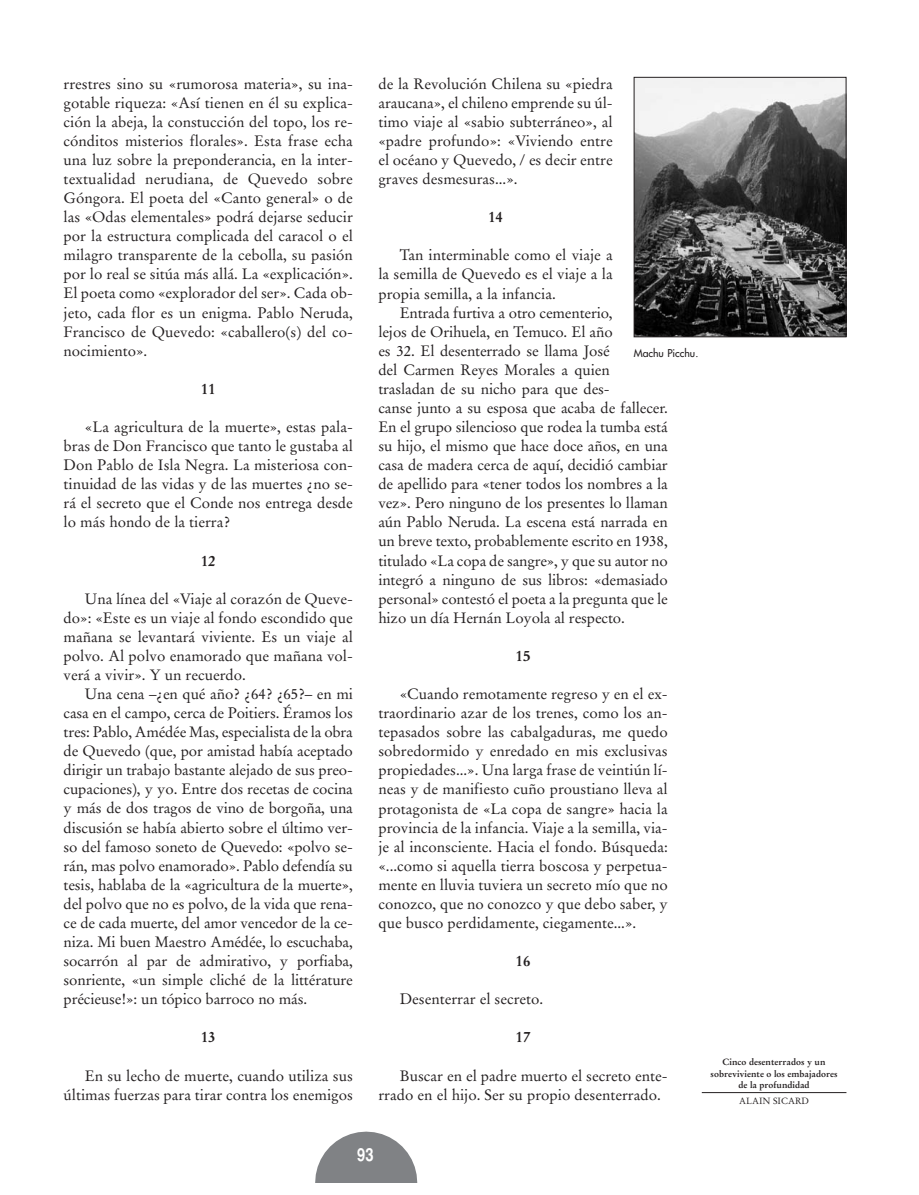
<style>
.page{position:relative;width:919px;height:1195px;background:#fff}
.page>*{position:absolute;margin:0;border:0;box-sizing:border-box;transform-origin:0 0}
.t1{font:700 18px "Helvetica";color:#fff;scale:.82 1}
.t2{font:15px/19px "Stempel Garamond";letter-spacing:-.01em;color:#231f20;text-align:justify}
.t3{font:700 15px "Stempel Garamond";color:#231f20}
.t4{font:10.5px "Futura";color:#231f20}
.t5{font:700 9px/11.4px "Stempel Garamond";color:#231f20;text-align:center}
.t6{font:9px "Stempel Garamond";color:#231f20}
</style>
<div class="page">
<hr style="left:701px;top:1092px;width:145px;height:1px;background:#231f20">
<svg style="left:315px;top:1131px;width:102px;height:51px"></svg>
<img style="left:635px;top:79px;width:209px;height:256px">
<div style="left:633px;top:77px;width:213px;height:260px;border:1px solid #231f20"></div>
<p class="t2" style="left:64px;top:75px;width:291px">rrestres sino su «rumorosa materia», su ina&shy;gotable riqueza: «Así tienen en él su explica&shy;ción la abeja, la constucción del topo, los re&shy;cónditos misterios florales». Esta frase echa una luz sobre la preponderancia, en la inter&shy;textualidad nerudiana, de Quevedo sobre Góngora. El poeta del «Canto general» o de las «Odas elementales» podrá dejarse seducir por la estructura complicada del caracol o el milagro transparente de la cebolla, su pasión por lo real se sitúa más allá. La «explicación».<br>El poeta como «explorador del ser». Cada ob&shy;jeto, cada flor es un enigma. Pablo Neruda, Francisco de Quevedo: «caballero(s) del co&shy;nocimiento».</p>
<p class="t3" style="left:201px;top:382px;width:16px">11</p>
<p class="t2" style="left:64px;top:419px;width:291px;text-indent:21px">«La agricultura de la muerte», estas pala&shy;bras de Don Francisco que tanto le gustaba al Don Pablo de Isla Negra. La misteriosa con&shy;tinuidad de las vidas y de las muertes ¿no se&shy;rá el secreto que el Conde nos entrega desde lo más hondo de la tierra?</p>
<p class="t3" style="left:201px;top:554px;width:16px">12</p>
<p class="t2" style="left:64px;top:590px;width:291px;text-indent:21px">Una línea del «Viaje al corazón de Queve&shy;do»: «Este es un viaje al fondo escondido que mañana se levantará viviente. Es un viaje al polvo. Al polvo enamorado que mañana vol&shy;verá a vivir». Y un recuerdo.</p>
<p class="t2" style="left:64px;top:686px;width:291px;text-indent:21px">Una cena –¿en qué año? ¿64? ¿65?– en mi casa en el campo, cerca de Poitiers. Éramos los tres: Pablo, Amédée Mas, especialista de la obra de Quevedo (que, por amistad había aceptado dirigir un trabajo bastante alejado de sus preo&shy;cupaciones), y yo. Entre dos recetas de cocina y más de dos tragos de vino de borgoña, una discusión se había abierto sobre el último ver&shy;so del famoso soneto de Quevedo: «polvo se&shy;rán, mas polvo enamorado». Pablo defendía su tesis, hablaba de la «agricultura de la muerte», del polvo que no es polvo, de la vida que rena&shy;ce de cada muerte, del amor vencedor de la ce&shy;niza. Mi buen Maestro Amédée, lo escuchaba, socarrón al par de admirativo, y porfiaba, sonriente, «un simple cliché de la littérature précieuse!»: un tópico barroco no más.</p>
<p class="t3" style="left:201px;top:1031px;width:16px">13</p>
<p class="t2" style="left:64px;top:1067px;width:291px;text-align:right">En su lecho de muerte, cuando utiliza sus últimas fuerzas para tirar contra los enemigos</p>
<p class="t2" style="left:378px;top:75px;width:236px">de la Revolución Chilena su «piedra araucana», el chileno emprende su úl&shy;timo viaje al «sabio subterráneo», al «padre profundo»: «Viviendo entre el océano y Quevedo, / es decir entre graves desmesuras...».</p>
<p class="t3" style="left:488px;top:211px;width:16px">14</p>
<p class="t2" style="left:378px;top:247px;width:236px;text-indent:21px">Tan interminable como el viaje a la semilla de Quevedo es el viaje a la propia semilla, a la infancia.</p>
<p class="t2" style="left:378px;top:304px;width:291px;text-align:left;text-indent:21px">Entrada furtiva a otro cementerio,<br>lejos de Orihuela, en Temuco. El año<br>es 32. El desenterrado se llama José<br>del Carmen Reyes Morales a quien trasladan de su nicho para que des-<br>canse junto a su esposa que acaba de fallecer.<br>En el grupo silencioso que rodea la tumba está su hijo, el mismo que hace doce años, en una casa de madera cerca de aquí, decidió cambiar de apellido para «tener todos los nombres a la vez». Pero ninguno de los presentes lo llaman aún Pablo Neruda. La escena está narrada en un breve texto, probablemente escrito en 1938, titulado «La copa de sangre», y que su autor no integró a ninguno de sus libros: «demasiado personal» contestó el poeta a la pregunta que le hizo un día Hernán Loyola al respecto.</p>
<p class="t3" style="left:515px;top:649px;width:16px">15</p>
<p class="t2" style="left:378px;top:686px;width:291px;text-indent:21px">«Cuando remotamente regreso y en el ex&shy;traordinario azar de los trenes, como los an&shy;tepasados sobre las cabalgaduras, me quedo sobredormido y enredado en mis exclusivas propiedades...». Una larga frase de veintiún lí&shy;neas y de manifiesto cuño proustiano lleva al protagonista de «La copa de sangre» hacia la provincia de la infancia. Viaje a la semilla, via&shy;je al inconsciente. Hacia el fondo. Búsqueda: «...como si aquella tierra boscosa y perpetua&shy;mente en lluvia tuviera un secreto mío que no conozco, que no conozco y que debo saber, y que busco perdidamente, ciegamente...».</p>
<p class="t3" style="left:515px;top:954px;width:16px">16</p>
<p class="t2" style="left:399px;top:991px;width:145px">Desenterrar el secreto.</p>
<p class="t3" style="left:515px;top:1031px;width:16px">17</p>
<p class="t2" style="left:378px;top:1067px;width:291px;text-indent:21px">Buscar en el padre muerto el secreto ente&shy;rrado en el hijo. Ser su propio desenterrado.</p>
<p class="t4" style="left:633px;top:348px;width:66px">Machu Picchu.</p>
<p class="t5" style="left:710px;top:1057px;width:128px">Cinco desenterrados y un sobreviviente o los embajadores de la profundidad</p>
<p class="t6" style="left:739px;top:1097px;width:71px">ALAIN SICARD</p>
<p class="t1" style="left:357px;top:1148px;width:22px">93</p>
</div>
